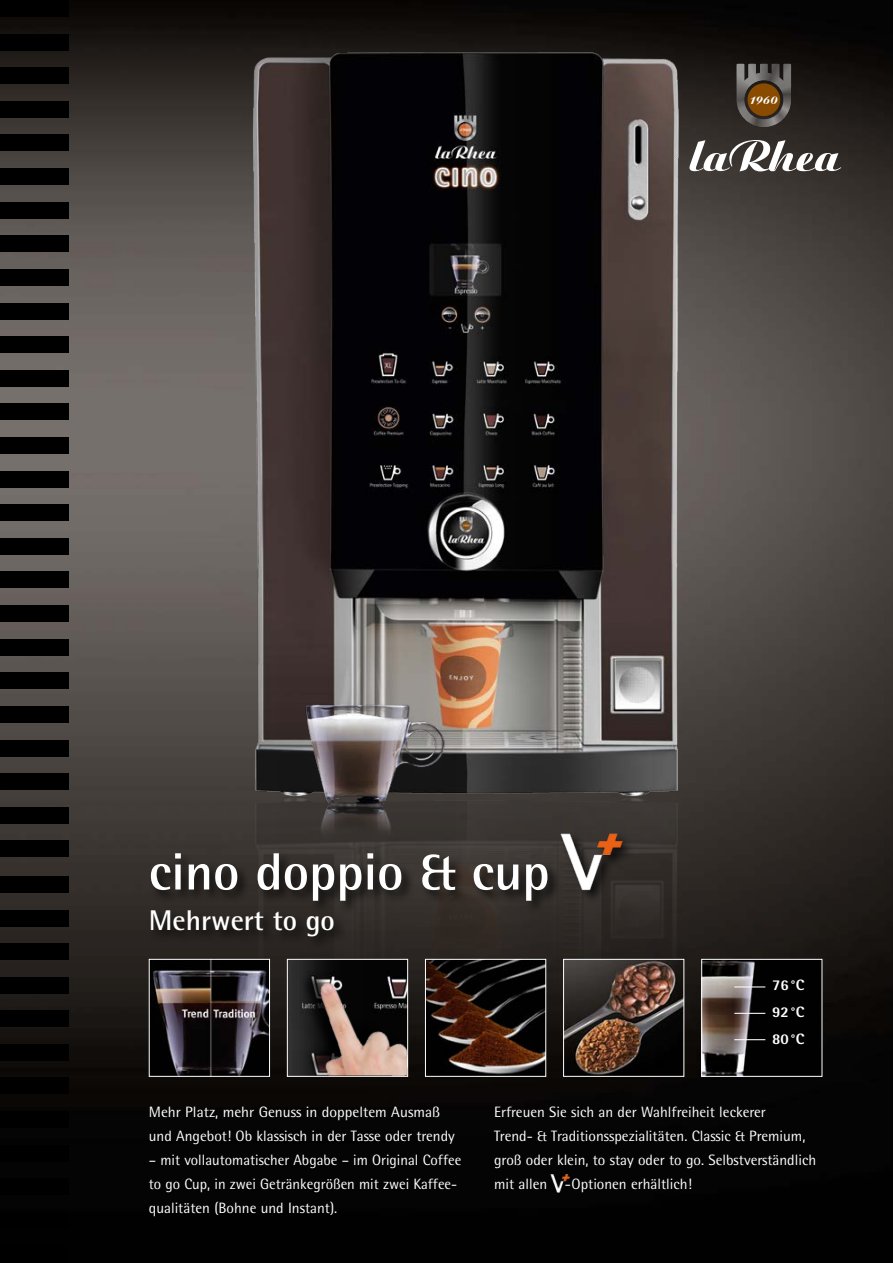
<style>
.page{position:relative;width:893px;height:1263px;background:#fff}
.page>*{position:absolute;margin:0;border:0;box-sizing:border-box;transform-origin:0 0}
.t1{font:700 52.5px "Rotis Semi Sans";color:#fff}
.t2{font:700 28.5px "Rotis Semi Sans";color:#fff}
.t3{font:15px/24px "Rotis Semi Sans";color:#fff}
.t4{font:800 15px/27px "Rotis Semi Sans";color:#fff;text-align:justify}
.t5{font:12px "Ariston BQ Extra";color:#fff}
</style>
<div class="page">
<img style="left:0;top:0;width:893px;height:1263px">
<div style="left:0;top:0;width:68px;height:17px;background:#000"></div>
<div style="left:0;top:34px;width:68px;height:17px;background:#000"></div>
<div style="left:0;top:67px;width:68px;height:17px;background:#000"></div>
<div style="left:0;top:101px;width:68px;height:17px;background:#000"></div>
<div style="left:0;top:134px;width:68px;height:17px;background:#000"></div>
<div style="left:0;top:168px;width:68px;height:17px;background:#000"></div>
<div style="left:0;top:202px;width:68px;height:17px;background:#000"></div>
<div style="left:0;top:235px;width:68px;height:17px;background:#000"></div>
<div style="left:0;top:269px;width:68px;height:17px;background:#000"></div>
<div style="left:0;top:303px;width:68px;height:16px;background:#000"></div>
<div style="left:0;top:336px;width:68px;height:17px;background:#000"></div>
<div style="left:0;top:370px;width:68px;height:17px;background:#000"></div>
<div style="left:0;top:403px;width:68px;height:17px;background:#000"></div>
<div style="left:0;top:437px;width:68px;height:17px;background:#000"></div>
<div style="left:0;top:471px;width:68px;height:17px;background:#000"></div>
<div style="left:0;top:504px;width:68px;height:17px;background:#000"></div>
<div style="left:0;top:538px;width:68px;height:17px;background:#000"></div>
<div style="left:0;top:571px;width:68px;height:17px;background:#000"></div>
<div style="left:0;top:605px;width:68px;height:17px;background:#000"></div>
<div style="left:0;top:639px;width:68px;height:17px;background:#000"></div>
<div style="left:0;top:672px;width:68px;height:17px;background:#000"></div>
<div style="left:0;top:876px;width:68px;height:17px;background:#000"></div>
<div style="left:0;top:706px;width:68px;height:17px;background:#000"></div>
<div style="left:0;top:909px;width:68px;height:17px;background:#000"></div>
<div style="left:0;top:739px;width:68px;height:17px;background:#000"></div>
<div style="left:0;top:943px;width:68px;height:17px;background:#000"></div>
<div style="left:0;top:1077px;width:68px;height:17px;background:#000"></div>
<div style="left:0;top:773px;width:68px;height:17px;background:#000"></div>
<div style="left:0;top:977px;width:68px;height:17px;background:#000"></div>
<div style="left:0;top:1111px;width:68px;height:17px;background:#000"></div>
<div style="left:0;top:807px;width:68px;height:17px;background:#000"></div>
<div style="left:0;top:1010px;width:68px;height:17px;background:#000"></div>
<div style="left:0;top:1145px;width:68px;height:16px;background:#000"></div>
<div style="left:0;top:1212px;width:68px;height:17px;background:#000"></div>
<div style="left:0;top:1246px;width:68px;height:17px;background:#000"></div>
<div style="left:0;top:840px;width:68px;height:17px;background:#000"></div>
<div style="left:0;top:1044px;width:68px;height:17px;background:#000"></div>
<div style="left:0;top:1178px;width:68px;height:17px;background:#000"></div>
<svg style="left:727px;top:140px;width:114px;height:31px"></svg>
<svg style="left:737px;top:64px;width:54px;height:63px;background:#64533e"></svg>
<img style="left:185px;top:34px;width:542px;height:744px">
<img style="left:185px;top:778px;width:542px;height:230px">
<img style="left:151px;top:961px;width:117px;height:114px">
<div style="left:149px;top:959px;width:121px;height:118px;border:1px solid #fff"></div>
<img style="left:427px;top:961px;width:117px;height:114px">
<div style="left:425px;top:959px;width:121px;height:118px;border:1px solid #fff"></div>
<img style="left:565px;top:961px;width:117px;height:114px">
<div style="left:563px;top:959px;width:121px;height:118px;border:1px solid #fff"></div>
<img style="left:703px;top:961px;width:117px;height:114px">
<div style="left:701px;top:959px;width:121px;height:118px;border:1px solid #fff"></div>
<hr style="left:734px;top:986px;width:31px;height:1px;background:#fff">
<hr style="left:734px;top:1013px;width:31px;height:1px;background:#fff">
<hr style="left:734px;top:1039px;width:31px;height:1px;background:#fff">
<div style="left:287px;top:959px;width:121px;height:118px;border:1px solid #fff"></div>
<div style="left:299px;top:969px;width:102px;height:109px;background:#000;opacity:.75"></div>
<img style="left:288px;top:960px;width:119px;height:115px">
<img style="left:548px;top:1173px;width:22px;height:20px">
<div style="left:149px;top:909px;width:198px;height:41px;background:#272320"></div>
<div style="left:149px;top:851px;width:413px;height:64px;background:#000;opacity:.75"></div>
<div style="left:560px;top:832px;width:75px;height:72px;background:#35302c"></div>
<img style="left:555px;top:829px;width:69px;height:63px">
<img style="left:279px;top:646px;width:177px;height:207px">
<p class="t5" style="left:749px;top:93px;width:30px">1960</p>
<h1 class="t1" style="left:149px;top:839px;width:402px">cino doppio &amp; cup</h1>
<h2 class="t2" style="left:149px;top:902px;width:187px">Mehrwert to go</h2>
<p class="t4" style="left:772px;top:971px;width:34px">76°C 92°C 80°C</p>
<p class="t3" style="left:149px;top:1100px;width:308px">Mehr Platz, mehr Genuss in doppeltem Ausmaß und Angebot! Ob klassisch in der Tasse oder trendy</p>
<p class="t3" style="left:149px;top:1148px;width:314px">– mit vollautomatischer Abgabe – im Original Coffee to go Cup, in zwei Getränkegrößen mit zwei Kaffee&shy;qualitäten (Bohne und Instant).</p>
<p class="t3" style="left:494px;top:1100px;width:324px">Erfreuen Sie sich an der Wahlfreiheit leckerer<br>Trend- &amp; Traditionsspezialitäten. Classic &amp; Premium, groß oder klein, to stay oder to go. Selbstverständlich mit allen -Optionen erhältlich!</p>
</div>
